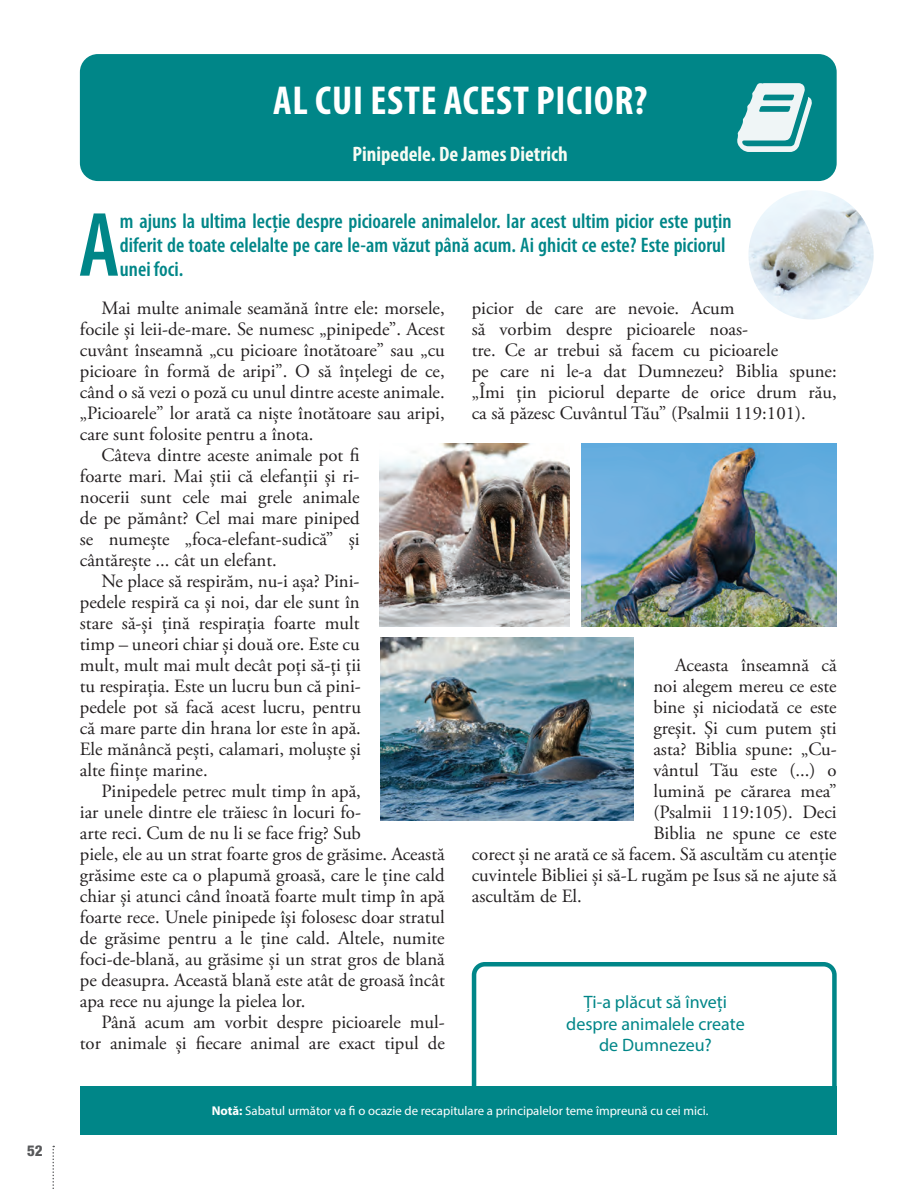
<style>
.page{position:relative;width:919px;height:1189px;background:#fff}
.page>*{position:absolute;margin:0;border:0;box-sizing:border-box;transform-origin:0 0}
.t1{font:600 condensed 92.25px "Myriad Pro";color:#008688}
.t2{font:700 condensed 40.5px "Myriad Pro";letter-spacing:.02em;color:#fff}
.t3{font:600 condensed 21px/24px "Myriad Pro";color:#008688}
.t4{font:700 condensed 21px "Myriad Pro";color:#f7fbf3}
.t5{font:18.75px/21px "Adobe Garamond Pro";color:#231f20}
.t6{font:18px/21.8px "Myriad Pro";color:#008688;text-align:center}
.t7{font:800 condensed 15px "Helvetica Neue LT Pro";color:#57585a}
.t8{font:12.75px "Myriad Pro";color:#fff}
.s1{font-weight:700}
</style>
<div class="page">
<div style="left:80px;top:1085px;width:756px;height:49px;background:#008688"></div>
<svg style="left:52px;top:1145px;width:2px;height:44px"></svg>
<div style="left:80px;top:54px;width:756px;height:127px;background:#008688;border-radius:18px"></div>
<svg style="left:737px;top:83px;width:74px;height:69px"></svg>
<svg style="left:469px;top:962px;width:368px;height:133px"></svg>
<img style="left:748px;top:190px;width:125px;height:129px">
<img style="left:581px;top:443px;width:255px;height:183px">
<img style="left:380px;top:637px;width:253px;height:182px">
<img style="left:379px;top:444px;width:190px;height:182px">
<p class="t7" style="left:27px;top:1141px;width:17px">52</p>
<h2 class="t2" style="left:273px;top:75px;width:375px">AL CUI ESTE ACEST PICIOR?</h2>
<p class="t4" style="left:352px;top:141px;width:216px">Pinipedele. De James Dietrich</p>
<h1 class="t1" style="left:79px;top:188px;width:43px">A</h1>
<p class="t3" style="left:120px;top:208px;width:612px">m ajuns la ultima lecție despre picioarele animalelor. Iar acest ultim picior este puțin diferit de toate celelalte pe care le-am văzut până acum. Ai ghicit ce este? Este piciorul unei foci.</p>
<p class="t5" style="left:101px;top:298px;width:344px">Mai multe animale seamănă între ele: morsele,</p>
<p class="t5" style="left:80px;top:319px;width:366px">focile și leii-de-mare. Se numesc „pinipede”. Acest</p>
<p class="t5" style="left:80px;top:340px;width:366px">cuvânt înseamnă „cu picioare înotătoare” sau „cu</p>
<p class="t5" style="left:80px;top:361px;width:366px">picioare în formă de aripi”. O să înțelegi de ce,</p>
<p class="t5" style="left:80px;top:382px;width:366px">când o să vezi o poză cu unul dintre aceste animale.</p>
<p class="t5" style="left:80px;top:403px;width:366px">„Picioarele” lor arată ca niște înotătoare sau aripi,</p>
<p class="t5" style="left:80px;top:424px;width:235px">care sunt folosite pentru a înota.</p>
<p class="t5" style="left:101px;top:445px;width:259px">Câteva dintre aceste animale pot fi</p>
<p class="t5" style="left:80px;top:466px;width:281px">foarte mari. Mai știi că elefanții și ri-</p>
<p class="t5" style="left:80px;top:487px;width:281px">nocerii sunt cele mai grele animale</p>
<p class="t5" style="left:80px;top:508px;width:281px">de pe pământ? Cel mai mare piniped</p>
<p class="t5" style="left:80px;top:529px;width:281px">se numește „foca-elefant-sudică” și</p>
<p class="t5" style="left:80px;top:550px;width:198px">cântărește ... cât un elefant.</p>
<p class="t5" style="left:101px;top:571px;width:259px">Ne place să respirăm, nu-i așa? Pini-</p>
<p class="t5" style="left:80px;top:592px;width:281px">pedele respiră ca și noi, dar ele sunt în</p>
<p class="t5" style="left:80px;top:613px;width:281px">stare să-și țină respirația foarte mult</p>
<p class="t5" style="left:80px;top:634px;width:281px">timp – uneori chiar și două ore. Este cu</p>
<p class="t5" style="left:80px;top:655px;width:282px">mult, mult mai mult decât poți să-ți ții</p>
<p class="t5" style="left:80px;top:676px;width:282px">tu respirația. Este un lucru bun că pini-</p>
<p class="t5" style="left:80px;top:697px;width:282px">pedele pot să facă acest lucru, pentru</p>
<p class="t5" style="left:80px;top:718px;width:282px">că mare parte din hrana lor este în apă.</p>
<p class="t5" style="left:80px;top:739px;width:282px">Ele mănâncă pești, calamari, moluște și</p>
<p class="t5" style="left:80px;top:760px;width:129px">alte ființe marine.</p>
<p class="t5" style="left:101px;top:781px;width:261px">Pinipedele petrec mult timp în apă,</p>
<p class="t5" style="left:80px;top:802px;width:282px">iar unele dintre ele trăiesc în locuri fo-</p>
<p class="t5" style="left:80px;top:823px;width:282px">arte reci. Cum de nu li se face frig? Sub</p>
<p class="t5" style="left:80px;top:844px;width:366px">piele, ele au un strat foarte gros de grăsime. Această</p>
<p class="t5" style="left:80px;top:865px;width:366px">grăsime este ca o plapumă groasă, care le ține cald</p>
<p class="t5" style="left:80px;top:886px;width:366px">chiar și atunci când înoată foarte mult timp în apă</p>
<p class="t5" style="left:80px;top:907px;width:366px">foarte rece. Unele pinipede își folosesc doar stratul</p>
<p class="t5" style="left:80px;top:928px;width:366px">de grăsime pentru a le ține cald. Altele, numite</p>
<p class="t5" style="left:80px;top:949px;width:366px">foci-de-blană, au grăsime și un strat gros de blană</p>
<p class="t5" style="left:80px;top:970px;width:366px">pe deasupra. Această blană este atât de groasă încât</p>
<p class="t5" style="left:80px;top:991px;width:227px">apa rece nu ajunge la pielea lor.</p>
<p class="t5" style="left:101px;top:1012px;width:344px">Până acum am vorbit despre picioarele mul-</p>
<p class="t5" style="left:80px;top:1033px;width:366px">tor animale și fiecare animal are exact tipul de</p>
<p class="t5" style="left:471px;top:298px;width:366px">picior de care are nevoie. Acum<br>să vorbim despre picioarele noas-<br>tre. Ce ar trebui să facem cu picioarele<br>pe care ni le-a dat Dumnezeu? Biblia spune: „Îmi ţin piciorul departe de orice drum rău, ca să păzesc Cuvântul Tău” (Psalmii 119:101).</p>
<p class="t5" style="left:674px;top:655px;width:163px">Aceasta înseamnă că</p>
<p class="t5" style="left:653px;top:676px;width:185px">noi alegem mereu ce este</p>
<p class="t5" style="left:653px;top:697px;width:185px">bine și niciodată ce este</p>
<p class="t5" style="left:653px;top:718px;width:185px">greșit. Și cum putem ști</p>
<p class="t5" style="left:653px;top:739px;width:185px">asta? Biblia spune: „Cu-</p>
<p class="t5" style="left:653px;top:760px;width:185px">vântul Tău este (...) o</p>
<p class="t5" style="left:653px;top:781px;width:185px">lumină pe cărarea mea”</p>
<p class="t5" style="left:653px;top:802px;width:185px">(Psalmii 119:105). Deci</p>
<p class="t5" style="left:653px;top:823px;width:185px">Biblia ne spune ce este</p>
<p class="t5" style="left:471px;top:844px;width:366px">corect și ne arată ce să facem. Să ascultăm cu atenție</p>
<p class="t5" style="left:471px;top:865px;width:366px">cuvintele Bibliei și să-L rugăm pe Isus să ne ajute să</p>
<p class="t5" style="left:471px;top:886px;width:111px">ascultăm de El.</p>
<p class="t6" style="left:566px;top:990px;width:180px">Ți-a plăcut să înveți despre animalele create de Dumnezeu?</p>
<p class="t8" style="left:212px;top:1102px;width:498px"><span class="s1">Notă:</span> Sabatul următor va fi o ocazie de recapitulare a principalelor teme împreună cu cei mici.</p>
</div>
